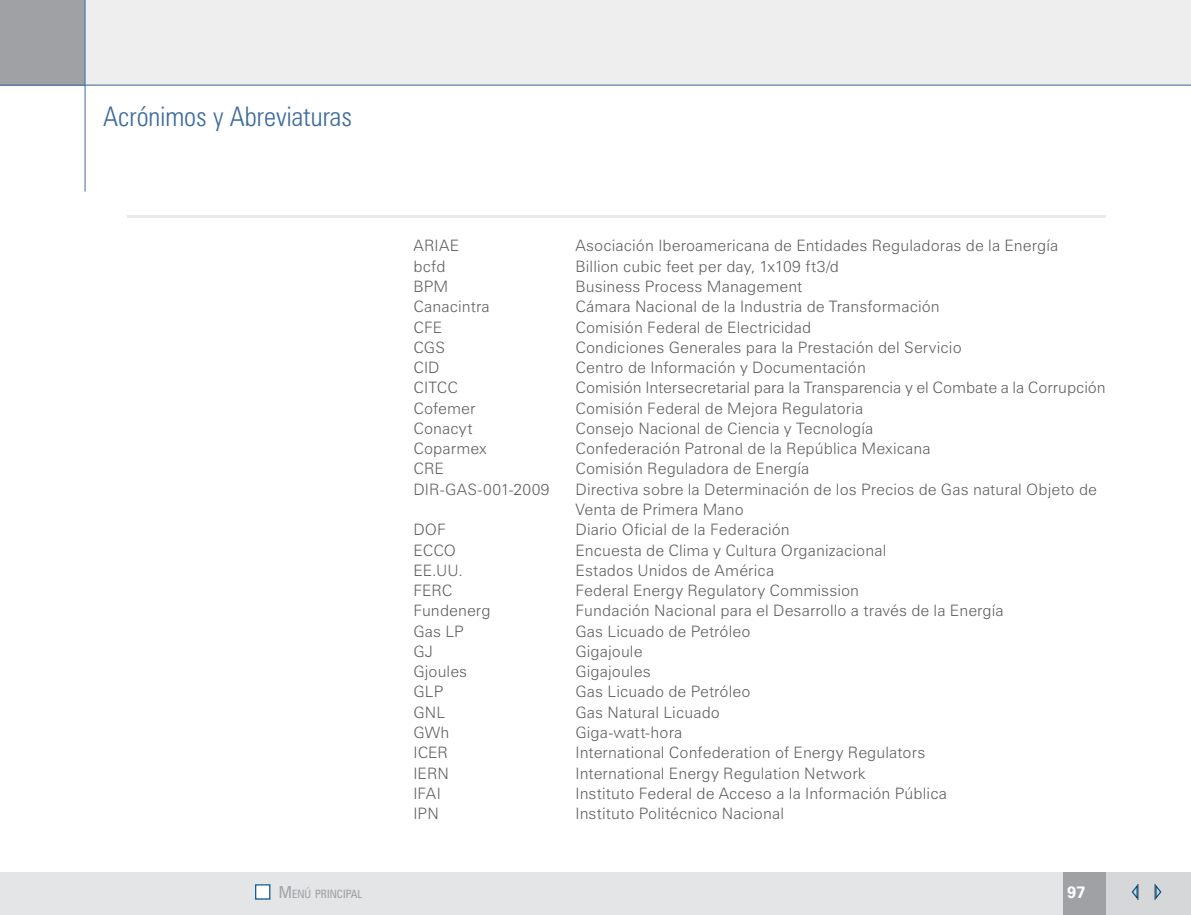
<style>
.page{position:relative;width:1191px;height:915px;background:#fff}
.page>*{position:absolute;margin:0;border:0;box-sizing:border-box;transform-origin:0 0}
.t1{font:300 condensed 27px "Zurich BT";color:#3e6b9d}
.t2{font:700 16.5px "Zurich BT";color:#fff}
.t3{font:300 15.75px/20.2px "Zurich BT";letter-spacing:.005em;color:#5f6062}
.t4{font:condensed 11.55px "Zurich BT";color:#9fa1a4}
.s1{font-size:31.5px;color:#fff}
.s2{font-size:16.5px}
</style>
<div class="page">
<div style="left:0;top:872px;width:1191px;height:42px;background:#e4e5e6"></div>
<div style="left:1106px;top:872px;width:85px;height:42px;background:#d6d7d9"></div>
<div style="left:1063px;top:872px;width:43px;height:42px;background:#9fa1a4"></div>
<svg style="left:1131px;top:884px;width:7px;height:16px"></svg>
<svg style="left:1154px;top:884px;width:8px;height:16px"></svg>
<div style="left:256px;top:884px;width:14px;height:14px;background:#fff"></div>
<div style="left:255px;top:883px;width:15px;height:16px;border:1px solid #005188"></div>
<div style="left:0;top:0;width:85px;height:85px;background:#9fa1a4"></div>
<div style="left:85px;top:0;width:1106px;height:85px;background:#eeeeef"></div>
<hr style="left:0;top:85px;width:1191px;height:1px;background:#3e6b9d">
<hr style="left:85px;top:0;width:1px;height:191px;background:#3e6b9d">
<hr style="left:128px;top:215px;width:978px;height:2px;background:#e9eaeb">
<h1 class="t1" style="left:103px;top:100px;width:284px">Acrónimos y Abreviaturas <span class="s1">1</span></h1>
<p class="t3" style="left:413px;top:235px;width:47px">ARIAE</p>
<p class="t3" style="left:575px;top:235px;width:484px">Asociación Iberoamericana de Entidades Reguladoras de la Energía</p>
<p class="t3" style="left:413px;top:256px;width:34px">bcfd</p>
<p class="t3" style="left:575px;top:256px;width:265px">Billion cubic feet per day, 1x109 ft3/d</p>
<p class="t3" style="left:413px;top:276px;width:36px">BPM</p>
<p class="t3" style="left:575px;top:276px;width:228px">Business Process Management</p>
<p class="t3" style="left:413px;top:296px;width:78px">Canacintra</p>
<p class="t3" style="left:575px;top:296px;width:366px">Cámara Nacional de la Industria de Transformación</p>
<p class="t3" style="left:413px;top:316px;width:30px">CFE</p>
<p class="t3" style="left:575px;top:316px;width:237px">Comisión Federal de Electricidad</p>
<p class="t3" style="left:413px;top:337px;width:33px">CGS</p>
<p class="t3" style="left:575px;top:337px;width:388px">Condiciones Generales para la Prestación del Servicio</p>
<p class="t3" style="left:413px;top:357px;width:28px">CID</p>
<p class="t3" style="left:575px;top:357px;width:292px">Centro de Información y Documentación</p>
<p class="t3" style="left:413px;top:377px;width:46px">CITCC</p>
<p class="t3" style="left:575px;top:377px;width:532px">Comisión Intersecretarial para la Transparencia y el Combate a la Corrupción</p>
<p class="t3" style="left:413px;top:397px;width:63px">Cofemer</p>
<p class="t3" style="left:575px;top:397px;width:289px">Comisión Federal de Mejora Regulatoria</p>
<p class="t3" style="left:413px;top:418px;width:61px">Conacyt</p>
<p class="t3" style="left:575px;top:418px;width:299px">Consejo Nacional de Ciencia y Tecnología</p>
<p class="t3" style="left:413px;top:438px;width:75px">Coparmex</p>
<p class="t3" style="left:575px;top:438px;width:357px">Confederación Patronal de la República Mexicana</p>
<p class="t3" style="left:413px;top:458px;width:32px">CRE</p>
<p class="t3" style="left:575px;top:458px;width:235px">Comisión Reguladora de Energía</p>
<p class="t3" style="left:413px;top:478px;width:138px">DIR-GAS-001-2009</p>
<p class="t3" style="left:575px;top:478px;width:523px">Directiva sobre la Determinación de los Precios de Gas natural Objeto de<br>Venta de Primera Mano</p>
<p class="t3" style="left:413px;top:519px;width:34px">DOF</p>
<p class="t3" style="left:575px;top:519px;width:216px">Diario Oficial de la Federación</p>
<p class="t3" style="left:413px;top:539px;width:44px">ECCO</p>
<p class="t3" style="left:575px;top:539px;width:312px">Encuesta de Clima y Cultura Organizacional</p>
<p class="t3" style="left:413px;top:559px;width:51px">EE.UU.</p>
<p class="t3" style="left:575px;top:559px;width:200px">Estados Unidos de América</p>
<p class="t3" style="left:413px;top:580px;width:40px">FERC</p>
<p class="t3" style="left:575px;top:580px;width:285px">Federal Energy Regulatory Commission</p>
<p class="t3" style="left:413px;top:600px;width:79px">Fundenerg</p>
<p class="t3" style="left:575px;top:600px;width:430px">Fundación Nacional para el Desarrollo a través de la Energía</p>
<p class="t3" style="left:413px;top:620px;width:52px">Gas LP</p>
<p class="t3" style="left:575px;top:620px;width:177px">Gas Licuado de Petróleo</p>
<p class="t3" style="left:413px;top:640px;width:21px">GJ</p>
<p class="t3" style="left:575px;top:640px;width:68px">Gigajoule</p>
<p class="t3" style="left:413px;top:661px;width:55px">Gjoules</p>
<p class="t3" style="left:575px;top:661px;width:77px">Gigajoules</p>
<p class="t3" style="left:413px;top:681px;width:31px">GLP</p>
<p class="t3" style="left:575px;top:681px;width:177px">Gas Licuado de Petróleo</p>
<p class="t3" style="left:413px;top:701px;width:33px">GNL</p>
<p class="t3" style="left:575px;top:701px;width:146px">Gas Natural Licuado</p>
<p class="t3" style="left:413px;top:721px;width:38px">GWh</p>
<p class="t3" style="left:575px;top:721px;width:108px">Giga-watt-hora</p>
<p class="t3" style="left:413px;top:742px;width:36px">ICER</p>
<p class="t3" style="left:575px;top:742px;width:351px">International Confederation of Energy Regulators</p>
<p class="t3" style="left:413px;top:762px;width:37px">IERN</p>
<p class="t3" style="left:575px;top:762px;width:292px">International Energy Regulation Network</p>
<p class="t3" style="left:413px;top:782px;width:29px">IFAI</p>
<p class="t3" style="left:575px;top:782px;width:373px">Instituto Federal de Acceso a la Información Pública</p>
<p class="t3" style="left:413px;top:802px;width:27px">IPN</p>
<p class="t3" style="left:575px;top:802px;width:210px">Instituto Politécnico Nacional</p>
<p class="t4" style="left:279px;top:886px;width:85px"><span class="s2">M</span>ENÚ PRINCIPAL</p>
<p class="t2" style="left:1067px;top:881px;width:20px">97</p>
</div>
